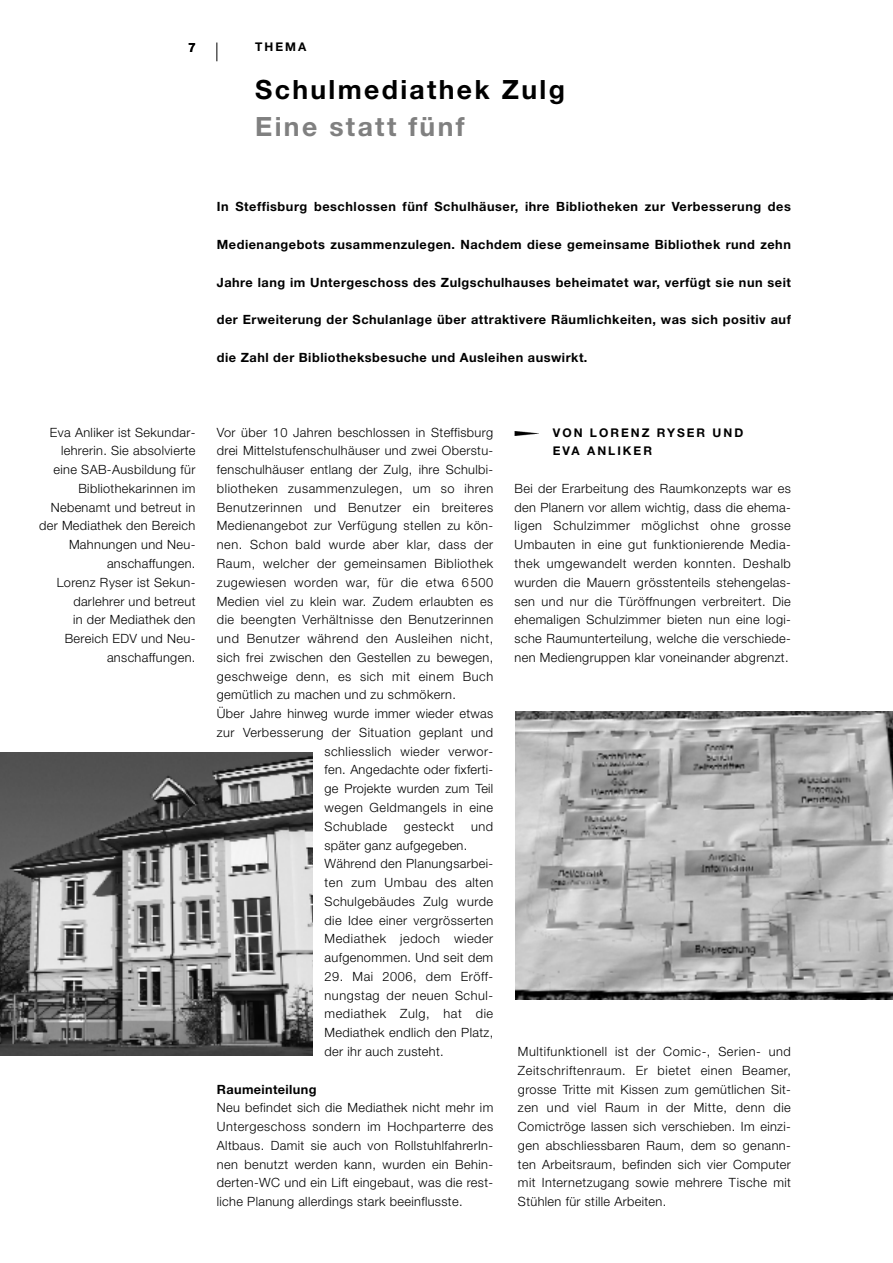
<style>
.page{position:relative;width:893px;height:1263px;background:#fff}
.page>*{position:absolute;margin:0;border:0;box-sizing:border-box;transform-origin:0 0}
.t1{font:700 26.55px "Helvetica Neue";letter-spacing:.09em;color:#000}
.t2{font:700 26.55px "Helvetica Neue";letter-spacing:.09em;color:#808080}
.t3{font:300 12.75px/18.8px "Helvetica Neue";letter-spacing:.03em;color:#000;text-align:justify}
.t4{font:700 12.75px "Helvetica Neue";letter-spacing:.04em;color:#000}
.t5{font:700 12px/18.8px "Helvetica Neue";letter-spacing:.165em;color:#000}
</style>
<div class="page">
<svg style="left:217px;top:43px;width:1px;height:18px"></svg>
<img style="left:514px;top:431px;width:24px;height:5px">
<img style="left:0;top:752px;width:313px;height:303px">
<img style="left:515px;top:712px;width:378px;height:287px">
<p class="t4" style="left:189px;top:43px;width:9px">7</p>
<p class="t5" style="left:255px;top:39px;width:53px">THEMA</p>
<h1 class="t1" style="left:255px;top:80px;width:311px">Schulmediathek Zulg</h1>
<h1 class="t2" style="left:255px;top:117px;width:211px">Eine statt fünf</h1>
<p class="t4" style="left:217px;top:202px;width:576px">In Steffisburg beschlossen fünf Schulhäuser, ihre Bibliotheken zur Verbesserung des</p>
<p class="t4" style="left:217px;top:240px;width:576px">Medienangebots zusammenzulegen. Nachdem diese gemeinsame Bibliothek rund zehn</p>
<p class="t4" style="left:217px;top:277px;width:576px">Jahre lang im Untergeschoss des Zulgschulhauses beheimatet war, verfügt sie nun seit</p>
<p class="t4" style="left:217px;top:315px;width:576px">der Erweiterung der Schulanlage über attraktivere Räumlichkeiten, was sich positiv auf</p>
<p class="t4" style="left:217px;top:352px;width:372px">die Zahl der Bibliotheksbesuche und Ausleihen auswirkt.</p>
<p class="t3" style="left:39px;top:424px;width:158px;text-align:right">Eva Anliker ist Sekundar&shy;lehrerin. Sie absolvierte eine SAB-Ausbildung für<br>Bibliothekarinnen im<br>Nebenamt und betreut in der Mediathek den Bereich<br>Mahnungen und Neu&shy;anschaffungen.<br>Lorenz Ryser ist Sekun&shy;darlehrer und betreut<br>in der Mediathek den<br>Bereich EDV und Neu&shy;anschaffungen.</p>
<p class="t3" style="left:217px;top:424px;width:278px">Vor über 10 Jahren beschlossen in Steffisburg</p>
<p class="t3" style="left:217px;top:443px;width:278px">drei Mittelstufenschulhäuser und zwei Oberstu-</p>
<p class="t3" style="left:217px;top:461px;width:278px">fenschulhäuser entlang der Zulg, ihre Schulbi-</p>
<p class="t3" style="left:217px;top:480px;width:278px">bliotheken zusammenzulegen, um so ihren</p>
<p class="t3" style="left:217px;top:499px;width:278px">Benutzerinnen und Benutzer ein breiteres</p>
<p class="t3" style="left:217px;top:518px;width:278px">Medienangebot zur Verfügung stellen zu kön-</p>
<p class="t3" style="left:217px;top:536px;width:278px">nen. Schon bald wurde aber klar, dass der</p>
<p class="t3" style="left:217px;top:555px;width:278px">Raum, welcher der gemeinsamen Bibliothek</p>
<p class="t3" style="left:217px;top:574px;width:278px">zugewiesen worden war, für die etwa 6 500</p>
<p class="t3" style="left:217px;top:593px;width:278px">Medien viel zu klein war. Zudem erlaubten es</p>
<p class="t3" style="left:217px;top:612px;width:278px">die beengten Verhältnisse den Benutzerinnen</p>
<p class="t3" style="left:217px;top:630px;width:278px">und Benutzer während den Ausleihen nicht,</p>
<p class="t3" style="left:217px;top:649px;width:278px">sich frei zwischen den Gestellen zu bewegen,</p>
<p class="t3" style="left:217px;top:668px;width:278px">geschweige denn, es sich mit einem Buch</p>
<p class="t3" style="left:217px;top:687px;width:241px">gemütlich zu machen und zu schmökern.</p>
<p class="t3" style="left:217px;top:705px;width:278px">Über Jahre hinweg wurde immer wieder etwas</p>
<p class="t3" style="left:217px;top:724px;width:278px">zur Verbesserung der Situation geplant und</p>
<p class="t3" style="left:325px;top:743px;width:170px">schliesslich wieder verwor-</p>
<p class="t3" style="left:325px;top:762px;width:170px">fen. Angedachte oder fixferti-</p>
<p class="t3" style="left:325px;top:780px;width:170px">ge Projekte wurden zum Teil</p>
<p class="t3" style="left:325px;top:799px;width:170px">wegen Geldmangels in eine</p>
<p class="t3" style="left:325px;top:818px;width:64px">Schublade</p>
<p class="t3" style="left:404px;top:818px;width:52px">gesteckt</p>
<p class="t3" style="left:471px;top:818px;width:24px">und</p>
<p class="t3" style="left:325px;top:837px;width:170px;text-align:left">später ganz aufgegeben.<br>Während den Planungsarbei&shy;ten zum Umbau des alten<br>Schulgebäudes Zulg wurde die Idee einer vergrösserten<br>Mediathek jedoch wieder aufgenommen. Und seit dem</p>
<p class="t3" style="left:325px;top:968px;width:170px">29. Mai 2006, dem Eröff&shy;nungstag der neuen Schul&shy;mediathek Zulg, hat die Mediathek endlich den Platz, der ihr auch zusteht.</p>
<p class="t4" style="left:217px;top:1084px;width:101px">Raumeinteilung</p>
<p class="t3" style="left:217px;top:1099px;width:278px">Neu befindet sich die Mediathek nicht mehr im Untergeschoss sondern im Hochparterre des Altbaus. Damit sie auch von RollstuhlfahrerIn&shy;nen benutzt werden kann, wurden ein Behin&shy;derten-WC und ein Lift eingebaut, was die rest&shy;liche Planung allerdings stark beeinflusste.</p>
<p class="t5" style="left:553px;top:424px;width:192px">VON LORENZ RYSER UND<br>EVA ANLIKER</p>
<p class="t3" style="left:514px;top:480px;width:278px">Bei der Erarbeitung des Raumkonzepts war es den Planern vor allem wichtig, dass die ehema&shy;ligen Schulzimmer möglichst ohne grosse Umbauten in eine gut funktionierende Media&shy;thek umgewandelt werden konnten. Deshalb wurden die Mauern grösstenteils stehengelas&shy;sen und nur die Türöffnungen verbreitert. Die ehemaligen Schulzimmer bieten nun eine logi&shy;sche Raumunterteilung, welche die verschiede&shy;nen Mediengruppen klar voneinander abgrenzt.</p>
<p class="t3" style="left:518px;top:1043px;width:274px">Multifunktionell ist der Comic-, Serien- und Zeitschriftenraum. Er bietet einen Beamer, grosse Tritte mit Kissen zum gemütlichen Sit&shy;zen und viel Raum in der Mitte, denn die Comictröge lassen sich verschieben. Im einzi&shy;gen abschliessbaren Raum, dem so genann&shy;ten Arbeitsraum, befinden sich vier Computer mit Internetzugang sowie mehrere Tische mit Stühlen für stille Arbeiten.</p>
</div>
